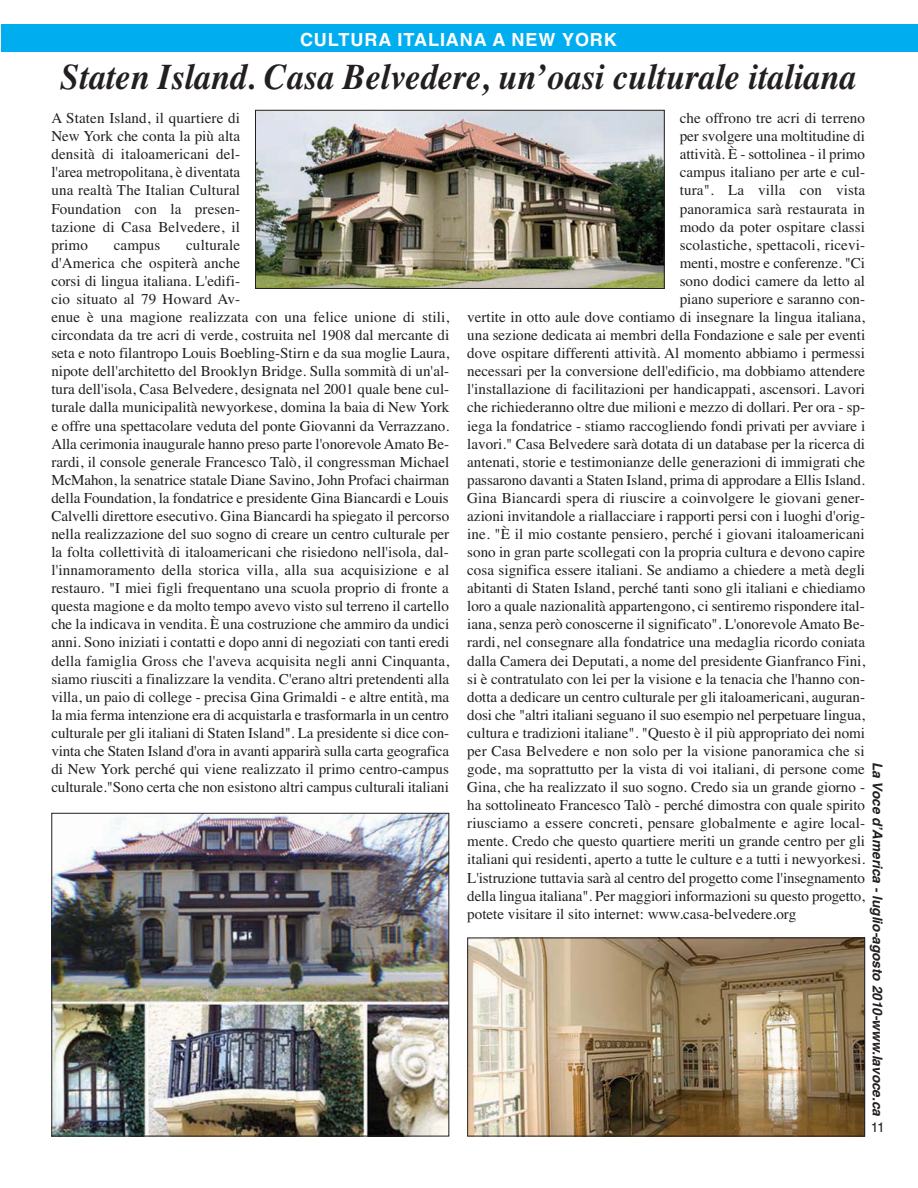
<style>
.page{position:relative;width:918px;height:1188px;background:#fff}
.page>*{position:absolute;margin:0;border:0;box-sizing:border-box;transform-origin:0 0}
.t1{font:italic 700 36.15px "Times";color:#231f20;scale:.94 1}
.t2{font:700 18.15px "Helvetica";letter-spacing:.05em;color:#fff}
.t3{font:15px/18.1px "Times";color:#231f20;text-align:justify}
.t4{font:italic 700 13.5px "Helvetica";letter-spacing:.005em;color:#231f20}
.t5{font:13.5px "Helvetica";color:#231f20}
</style>
<div class="page">
<div style="left:1px;top:24px;width:916px;height:28px;background:#00aeef"></div>
<img style="left:53px;top:815px;width:394px;height:319px">
<div style="left:51px;top:813px;width:398px;height:323px;border:1px solid #231f20"></div>
<img style="left:257px;top:112px;width:406px;height:175px">
<div style="left:255px;top:110px;width:410px;height:179px;border:1px solid #231f20"></div>
<img style="left:469px;top:940px;width:394px;height:194px">
<div style="left:467px;top:938px;width:398px;height:198px;border:1px solid #231f20"></div>
<p class="t2" style="left:300px;top:33px;width:318px">CULTURA ITALIANA A NEW YORK</p>
<h1 class="t1" style="left:60px;top:64px;width:848px">Staten Island. Casa Belvedere, un’oasi culturale italiana</h1>
<p class="t3" style="left:51px;top:110px;width:190px">A Staten Island, il quartiere di New York che conta la più alta densità di italoamericani del&shy;l'area metropolitana, è diventata una realtà The Italian Cultural Foundation con la presen&shy;tazione di Casa Belvedere, il primo</p>
<p class="t3" style="left:51px;top:237px;width:400px;text-align:left;text-indent:135px">culturale<br>d'America che ospiterà anche<br>corsi di lingua italiana. L'edifi-<br>cio situato al 79 Howard Av-<br>enue è una magione realizzata con una felice unione di stili, circondata da tre acri di verde, costruita nel 1908 dal mercante di seta e noto filantropo Louis Boebling-Stirn e da sua moglie Laura, nipote dell'architetto del Brooklyn Bridge. Sulla sommità di un'al&shy;tura dell'isola, Casa Belvedere, designata nel 2001 quale bene cul&shy;turale dalla municipalità newyorkese, domina la baia di New York e offre una spettacolare veduta del ponte Giovanni da Verrazzano.<br>Alla cerimonia inaugurale hanno preso parte l'onorevole Amato Be&shy;rardi, il console generale Francesco Talò, il congressman Michael McMahon, la senatrice statale Diane Savino, John Profaci chairman della Foundation, la fondatrice e presidente Gina Biancardi e Louis Calvelli direttore esecutivo. Gina Biancardi ha spiegato il percorso nella realizzazione del suo sogno di creare un centro culturale per la folta collettività di italoamericani che risiedono nell'isola, dal&shy;l'innamoramento della storica villa, alla sua acquisizione e al restauro. "I miei figli frequentano una scuola proprio di fronte a questa magione e da molto tempo avevo visto sul terreno il cartello che la indicava in vendita. È una costruzione che ammiro da undici anni. Sono iniziati i contatti e dopo anni di negoziati con tanti eredi della famiglia Gross che l'aveva acquisita negli anni Cinquanta, siamo riusciti a finalizzare la vendita. C'erano altri pretendenti alla villa, un paio di college - precisa Gina Grimaldi - e altre entità, ma la mia ferma intenzione era di acquistarla e trasformarla in un centro culturale per gli italiani di Staten Island". La presidente si dice con&shy;vinta che Staten Island d'ora in avanti apparirà sulla carta geografica di New York perché qui viene realizzato il primo centro-campus culturale."Sono certa che non esistono altri campus culturali italiani</p>
<p class="t3" style="left:114px;top:237px;width:48px">campus</p>
<p class="t3" style="left:680px;top:110px;width:187px">che offrono tre acri di terreno</p>
<p class="t3" style="left:680px;top:129px;width:187px">per svolgere una moltitudine di</p>
<p class="t3" style="left:680px;top:147px;width:187px">attività. È - sottolinea - il primo</p>
<p class="t3" style="left:680px;top:165px;width:187px">campus italiano per arte e cul-</p>
<p class="t3" style="left:680px;top:183px;width:187px">tura". La villa con vista</p>
<p class="t3" style="left:680px;top:201px;width:187px">panoramica sarà restaurata in</p>
<p class="t3" style="left:680px;top:219px;width:187px">modo da poter ospitare classi</p>
<p class="t3" style="left:680px;top:237px;width:187px">scolastiche, spettacoli, ricevi-</p>
<p class="t3" style="left:680px;top:255px;width:187px">menti, mostre e conferenze. "Ci</p>
<p class="t3" style="left:680px;top:273px;width:187px">sono dodici camere da letto al</p>
<p class="t3" style="left:680px;top:291px;width:187px">piano superiore e saranno con-</p>
<p class="t3" style="left:467px;top:309px;width:399px">vertite in otto aule dove contiamo di insegnare la lingua italiana,</p>
<p class="t3" style="left:467px;top:327px;width:399px">una sezione dedicata ai membri della Fondazione e sale per eventi</p>
<p class="t3" style="left:467px;top:345px;width:399px">dove ospitare differenti attività. Al momento abbiamo i permessi</p>
<p class="t3" style="left:467px;top:364px;width:399px">necessari per la conversione dell'edificio, ma dobbiamo attendere</p>
<p class="t3" style="left:467px;top:382px;width:399px">l'installazione di facilitazioni per handicappati, ascensori. Lavori</p>
<p class="t3" style="left:467px;top:400px;width:399px">che richiederanno oltre due milioni e mezzo di dollari. Per ora - sp-</p>
<p class="t3" style="left:467px;top:418px;width:399px">iega la fondatrice - stiamo raccogliendo fondi privati per avviare i</p>
<p class="t3" style="left:467px;top:436px;width:399px">lavori." Casa Belvedere sarà dotata di un database per la ricerca di</p>
<p class="t3" style="left:467px;top:454px;width:399px">antenati, storie e testimonianze delle generazioni di immigrati che</p>
<p class="t3" style="left:467px;top:472px;width:399px">passarono davanti a Staten Island, prima di approdare a Ellis Island.</p>
<p class="t3" style="left:467px;top:490px;width:399px">Gina Biancardi spera di riuscire a coinvolgere le giovani gener-</p>
<p class="t3" style="left:467px;top:508px;width:399px">azioni invitandole a riallacciare i rapporti persi con i luoghi d'orig-</p>
<p class="t3" style="left:467px;top:526px;width:399px">ine. "È il mio costante pensiero, perché i giovani italoamericani</p>
<p class="t3" style="left:467px;top:544px;width:399px">sono in gran parte scollegati con la propria cultura e devono capire</p>
<p class="t3" style="left:467px;top:562px;width:399px">cosa significa essere italiani. Se andiamo a chiedere a metà degli</p>
<p class="t3" style="left:467px;top:581px;width:399px">abitanti di Staten Island, perché tanti sono gli italiani e chiediamo</p>
<p class="t3" style="left:467px;top:599px;width:399px">loro a quale nazionalità appartengono, ci sentiremo rispondere ital-</p>
<p class="t3" style="left:467px;top:617px;width:399px">iana, senza però conoscerne il significato". L'onorevole Amato Be-</p>
<p class="t3" style="left:467px;top:635px;width:399px">rardi, nel consegnare alla fondatrice una medaglia ricordo coniata</p>
<p class="t3" style="left:467px;top:653px;width:399px">dalla Camera dei Deputati, a nome del presidente Gianfranco Fini,</p>
<p class="t3" style="left:467px;top:671px;width:399px">si è contratulato con lei per la visione e la tenacia che l'hanno con-</p>
<p class="t3" style="left:467px;top:689px;width:399px">dotta a dedicare un centro culturale per gli italoamericani, auguran -</p>
<p class="t3" style="left:467px;top:707px;width:399px">dosi che "altri italiani seguano il suo esempio nel perpetuare lingua,</p>
<p class="t3" style="left:467px;top:725px;width:399px">cultura e tradizioni italiane". "Questo è il più appropriato dei nomi</p>
<p class="t3" style="left:467px;top:743px;width:399px">per Casa Belvedere e non solo per la visione panoramica che si</p>
<p class="t3" style="left:467px;top:761px;width:399px">gode, ma soprattutto per la vista di voi italiani, di persone come</p>
<p class="t3" style="left:467px;top:779px;width:399px">Gina, che ha realizzato il suo sogno. Credo sia un grande giorno -</p>
<p class="t3" style="left:467px;top:798px;width:399px">ha sottolineato Francesco Talò - perché dimostra con quale spirito</p>
<p class="t3" style="left:467px;top:816px;width:399px">riusciamo a essere concreti, pensare globalmente e agire local-</p>
<p class="t3" style="left:467px;top:834px;width:399px">mente. Credo che questo quartiere meriti un grande centro per gli</p>
<p class="t3" style="left:467px;top:852px;width:399px">italiani qui residenti, aperto a tutte le culture e a tutti i newyorkesi.</p>
<p class="t3" style="left:467px;top:870px;width:399px">L'istruzione tuttavia sarà al centro del progetto come l'insegnamento</p>
<p class="t3" style="left:467px;top:888px;width:399px">della lingua italiana". Per maggiori informazioni su questo progetto,</p>
<p class="t3" style="left:467px;top:906px;width:330px">potete visitare il sito internet: www.casa-belvedere.org</p>
<p class="t4" style="left:882px;top:762px;width:357px;rotate:90deg">La Voce d’America - luglio-agosto 2010-www.lavoce.ca</p>
<p class="t5" style="left:871px;top:1122px;width:16px">11</p>
</div>
